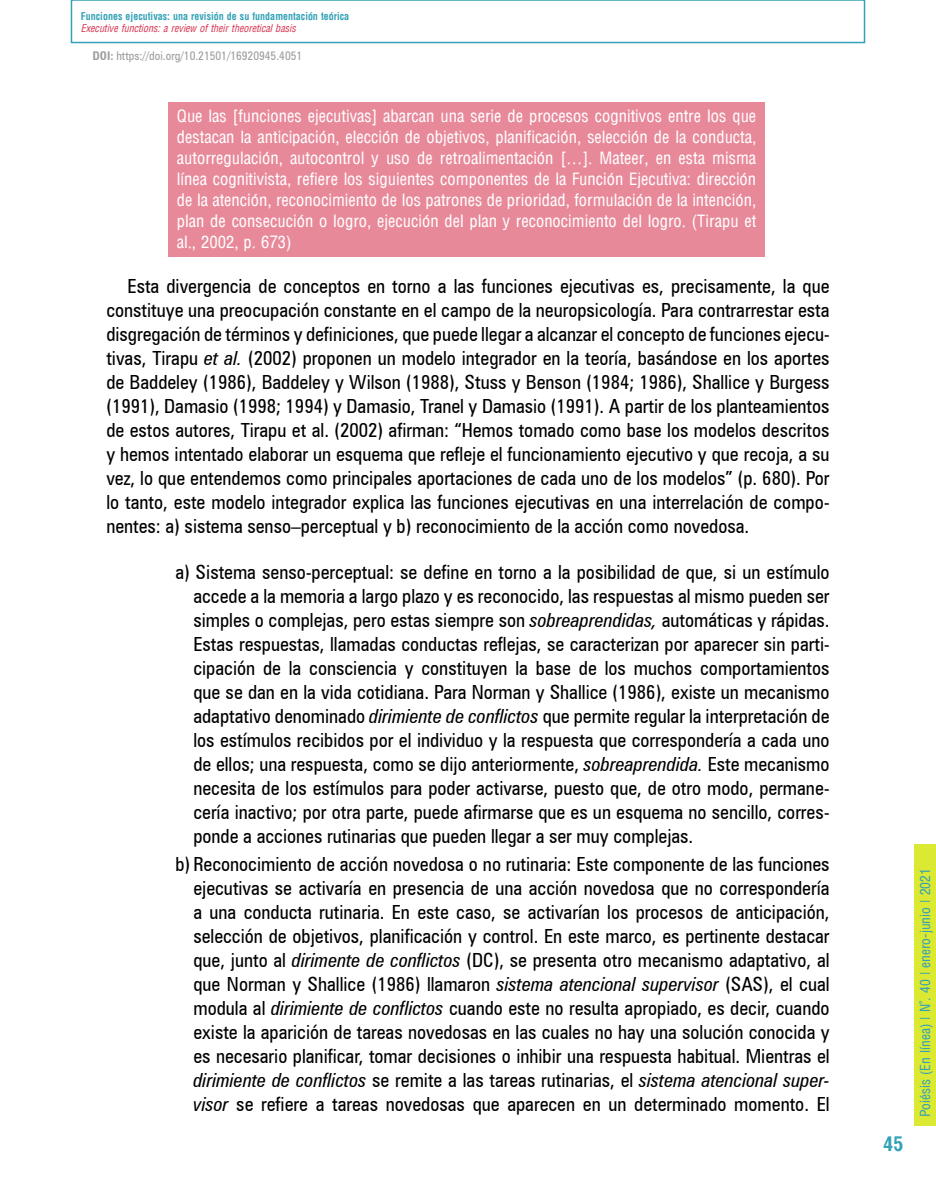
<style>
.page{position:relative;width:936px;height:1191px;background:#fff}
.page>*{position:absolute;margin:0;border:0;box-sizing:border-box;transform-origin:0 0}
.t1{font:condensed 19.5px/24px "Zurich BT";color:#000;text-align:justify}
.t2{font:700 condensed 19.5px "Arena";color:#33a2b7}
.t3{font:16.5px/21px "Arena Condensed";color:#fff;text-align:justify}
.t4{font:13.5px "Arena Condensed";color:#33a2b7}
.t5{font:condensed 12px "Zurich BT";color:#9c9e9f}
.t6{font:700 condensed 10.5px "Arena";color:#33a2b7;scale:.95 1}
.t7{font:italic condensed 10.5px "Arena";color:#d83a56;scale:.95 1}
.s1{font-weight:700}
.s2{font-style:italic}
</style>
<div class="page">
<div style="left:914px;top:844px;width:21px;height:282px;background:#dce932"></div>
<div style="left:71px;top:0;width:794px;height:43px;border:2px solid #33a2b7"></div>
<div style="left:168px;top:102px;width:596px;height:154px;background:#e8899a"></div>
<p class="t6" style="left:81px;top:10px;width:284px">Funciones ejecutivas: una revisión de su fundamentación teórica</p>
<p class="t7" style="left:81px;top:23px;width:228px">Executive functions: a review of their theoretical basis</p>
<p class="t5" style="left:92px;top:48px;width:211px"><span class="s1">DOI:</span> https://doi.org/10.21501/16920945.4051</p>
<p class="t3" style="left:177px;top:105px;width:581px">Que las [funciones ejecutivas] abarcan una serie de procesos cognitivos entre los que destacan la anticipación, elección de objetivos, planificación, selección de la conducta, autorregulación, autocontrol y uso de retroalimentación […]. Mateer, en esta misma línea cognitivista, refiere los siguientes componentes de la Función Ejecutiva: dirección de la atención, reconocimiento de los patrones de prioridad, formulación de la intención, plan de consecución o logro, ejecución del plan y reconocimiento del logro. (Tirapu et al., 2002, p. 673)</p>
<p class="t1" style="left:106px;top:274px;width:724px;text-indent:21px">Esta divergencia de conceptos en torno a las funciones ejecutivas es, precisamente, la que constituye una preocupación constante en el campo de la neuropsicología. Para contrarrestar esta disgregación de términos y definiciones, que puede llegar a alcanzar el concepto de funciones ejecu&shy;tivas, Tirapu <span class="s2">et al.</span> (2002) proponen un modelo integrador en la teoría, basándose en los aportes de Baddeley (1986), Baddeley y Wilson (1988), Stuss y Benson (1984; 1986), Shallice y Burgess (1991), Damasio (1998; 1994) y Damasio, Tranel y Damasio (1991). A partir de los planteamientos de estos autores, Tirapu et al. (2002) afirman: “Hemos tomado como base los modelos descritos y hemos intentado elaborar un esquema que refleje el funcionamiento ejecutivo y que recoja, a su vez, lo que entendemos como principales aportaciones de cada uno de los modelos” (p. 680). Por lo tanto, este modelo integrador explica las funciones ejecutivas en una interrelación de compo&shy;nentes: a) sistema senso–perceptual y b) reconocimiento de la acción como novedosa.</p>
<p class="t1" style="left:193px;top:559px;width:637px;text-indent:-18px">a) Sistema senso-perceptual: se define en torno a la posibilidad de que, si un estímulo accede a la memoria a largo plazo y es reconocido, las respuestas al mismo pueden ser simples o complejas, pero estas siempre son <span class="s2">sobreaprendidas,</span> automáticas y rápidas.<br>Estas respuestas, llamadas conductas reflejas, se caracterizan por aparecer sin parti&shy;cipación de la consciencia y constituyen la base de los muchos comportamientos que se dan en la vida cotidiana. Para Norman y Shallice (1986), existe un mecanismo adaptativo denominado <span class="s2">dirimiente de conflictos</span> que permite regular la interpretación de los estímulos recibidos por el individuo y la respuesta que correspondería a cada uno de ellos; una respuesta, como se dijo anteriormente, <span class="s2">sobreaprendida.</span> Este mecanismo necesita de los estímulos para poder activarse, puesto que, de otro modo, permane&shy;cería inactivo; por otra parte, puede afirmarse que es un esquema no sencillo, corres&shy;ponde a acciones rutinarias que pueden llegar a ser muy complejas.</p>
<p class="t1" style="left:193px;top:852px;width:637px;text-indent:-18px">b) Reconocimiento de acción novedosa o no rutinaria: Este componente de las funciones ejecutivas se activaría en presencia de una acción novedosa que no correspondería a una conducta rutinaria. En este caso, se activarían los procesos de anticipación, selección de objetivos, planificación y control. En este marco, es pertinente destacar que, junto al <span class="s2">dirimente de conflictos</span> (DC), se presenta otro mecanismo adaptativo, al que Norman y Shallice (1986) llamaron <span class="s2">sistema atencional supervisor</span> (SAS), el cual modula al <span class="s2">dirimiente de conflictos</span> cuando este no resulta apropiado, es decir, cuando existe la aparición de tareas novedosas en las cuales no hay una solución conocida y es necesario planificar, tomar decisiones o inhibir una respuesta habitual. Mientras el <span class="s2">dirimiente de conflictos</span> se remite a las tareas rutinarias, el <span class="s2">sistema atencional super&shy;visor</span> se refiere a tareas novedosas que aparecen en un determinado momento. El</p>
<p class="t2" style="left:883px;top:1132px;width:21px">45</p>
<p class="t4" style="left:917px;top:1117px;width:251px;rotate:-90deg">Poiésis (En línea) | N°. 40 | enero-junio | 2021</p>
</div>
